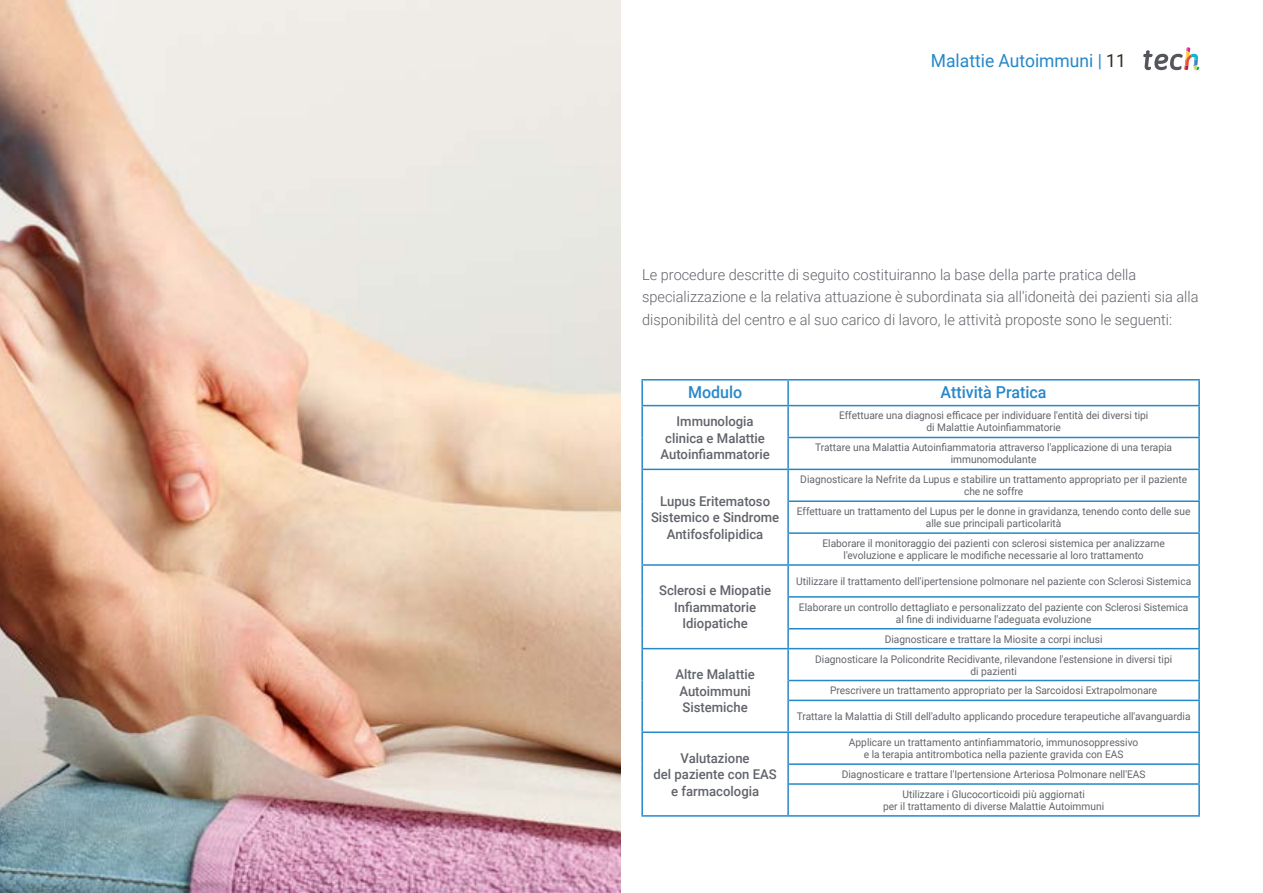
<style>
.page{position:relative;width:1263px;height:893px;background:#fff}
.page>*{position:absolute;margin:0;border:0;box-sizing:border-box;transform-origin:0 0}
.t1{font:18px "Roboto";color:#2488c9}
.t2{font:500 16.5px "Roboto";color:#2988c9}
.t3{font:300 15px/22.5px "Roboto";color:#61646a}
.t4{font:500 13.5px/16.5px "Roboto";color:#61646a;text-align:center}
.t5{font:10.5px/12px "Roboto";color:#61646a;text-align:center}
.s1{color:#2289cb}
.s2{color:#312e20}
</style>
<div class="page">
<svg style="left:1143px;top:47px;width:56px;height:24px"></svg>
<hr style="left:641px;top:815px;width:147px;height:2px;background:#2488c9">
<hr style="left:787px;top:438px;width:2px;height:31px;background:#2988c9">
<hr style="left:787px;top:470px;width:2px;height:31px;background:#2988c9">
<hr style="left:787px;top:501px;width:2px;height:32px;background:#2988c9">
<hr style="left:787px;top:533px;width:2px;height:31px;background:#2988c9">
<hr style="left:787px;top:566px;width:2px;height:31px;background:#2988c9">
<hr style="left:787px;top:597px;width:2px;height:32px;background:#2988c9">
<svg style="left:787px;top:629px;width:2px;height:19px"></svg>
<hr style="left:787px;top:649px;width:2px;height:31px;background:#2988c9">
<hr style="left:787px;top:680px;width:2px;height:20px;background:#2988c9">
<hr style="left:787px;top:700px;width:2px;height:31px;background:#2988c9">
<hr style="left:787px;top:733px;width:2px;height:31px;background:#2988c9">
<hr style="left:787px;top:764px;width:2px;height:20px;background:#2988c9">
<hr style="left:787px;top:784px;width:2px;height:31px;background:#2988c9">
<hr style="left:787px;top:406px;width:2px;height:31px;background:#2988c9">
<hr style="left:641px;top:379px;width:147px;height:2px;background:#2488c9">
<hr style="left:641px;top:381px;width:2px;height:24px;background:#2488c9">
<hr style="left:788px;top:379px;width:412px;height:2px;background:#2488c9">
<hr style="left:787px;top:381px;width:2px;height:24px;background:#2488c9">
<hr style="left:1198px;top:381px;width:2px;height:24px;background:#2488c9">
<hr style="left:641px;top:405px;width:147px;height:1px;background:#2488c9">
<hr style="left:641px;top:406px;width:2px;height:31px;background:#2488c9">
<hr style="left:641px;top:437px;width:2px;height:32px;background:#2488c9">
<hr style="left:788px;top:405px;width:412px;height:1px;background:#2488c9">
<hr style="left:1198px;top:406px;width:2px;height:31px;background:#2488c9">
<hr style="left:641px;top:469px;width:147px;height:1px;background:#2488c9">
<hr style="left:641px;top:470px;width:2px;height:31px;background:#2488c9">
<hr style="left:641px;top:501px;width:2px;height:32px;background:#2488c9">
<hr style="left:641px;top:533px;width:2px;height:31px;background:#2488c9">
<hr style="left:641px;top:564px;width:147px;height:2px;background:#2488c9">
<hr style="left:641px;top:566px;width:2px;height:31px;background:#2488c9">
<hr style="left:641px;top:597px;width:2px;height:32px;background:#2488c9">
<svg style="left:641px;top:629px;width:2px;height:19px"></svg>
<hr style="left:641px;top:648px;width:147px;height:1px;background:#2488c9">
<hr style="left:641px;top:649px;width:2px;height:31px;background:#2488c9">
<hr style="left:641px;top:680px;width:2px;height:20px;background:#2488c9">
<hr style="left:641px;top:700px;width:2px;height:31px;background:#2488c9">
<hr style="left:641px;top:731px;width:147px;height:2px;background:#2488c9">
<hr style="left:641px;top:733px;width:2px;height:31px;background:#2488c9">
<hr style="left:641px;top:764px;width:2px;height:20px;background:#2488c9">
<hr style="left:641px;top:784px;width:2px;height:31px;background:#2488c9">
<hr style="left:787px;top:437px;width:413px;height:1px;background:#2488c9">
<hr style="left:1198px;top:438px;width:2px;height:31px;background:#2488c9">
<hr style="left:788px;top:469px;width:412px;height:1px;background:#2488c9">
<hr style="left:1198px;top:470px;width:2px;height:30px;background:#2488c9">
<hr style="left:789px;top:500px;width:411px;height:2px;background:#2488c9">
<hr style="left:1198px;top:502px;width:2px;height:30px;background:#2488c9">
<hr style="left:789px;top:532px;width:411px;height:2px;background:#2488c9">
<hr style="left:1198px;top:534px;width:2px;height:30px;background:#2488c9">
<hr style="left:788px;top:564px;width:412px;height:2px;background:#2488c9">
<hr style="left:1198px;top:566px;width:2px;height:30px;background:#2488c9">
<hr style="left:789px;top:596px;width:411px;height:2px;background:#2488c9">
<hr style="left:1198px;top:598px;width:2px;height:30px;background:#2488c9">
<hr style="left:789px;top:628px;width:411px;height:1px;background:#2488c9">
<svg style="left:1198px;top:629px;width:2px;height:19px"></svg>
<hr style="left:788px;top:648px;width:412px;height:1px;background:#2488c9">
<hr style="left:1198px;top:649px;width:2px;height:31px;background:#2488c9">
<hr style="left:789px;top:680px;width:411px;height:1px;background:#2488c9">
<svg style="left:1198px;top:681px;width:2px;height:19px"></svg>
<hr style="left:789px;top:700px;width:411px;height:1px;background:#2488c9">
<hr style="left:1198px;top:701px;width:2px;height:30px;background:#2488c9">
<hr style="left:788px;top:731px;width:412px;height:2px;background:#2488c9">
<hr style="left:1198px;top:733px;width:2px;height:30px;background:#2488c9">
<hr style="left:789px;top:763px;width:411px;height:2px;background:#2488c9">
<svg style="left:1198px;top:765px;width:2px;height:18px"></svg>
<hr style="left:789px;top:783px;width:411px;height:2px;background:#2488c9">
<hr style="left:1198px;top:785px;width:2px;height:30px;background:#2488c9">
<hr style="left:788px;top:815px;width:412px;height:2px;background:#2488c9">
<img style="left:0;top:0;width:621px;height:893px">
<h1 class="t1" style="left:931px;top:48px;width:196px">Malattie Autoimmuni <span class="s1">|</span> <span class="s2">11</span></h1>
<p class="t3" style="left:642px;top:262px;width:558px">Le procedure descritte di seguito costituiranno la base della parte pratica della specializzazione e la relativa attuazione è subordinata sia all'idoneità dei pazienti sia alla disponibilità del centro e al suo carico di lavoro, le attività proposte sono le seguenti:</p>
<h2 class="t2" style="left:688px;top:381px;width:56px">Modulo</h2>
<h2 class="t2" style="left:941px;top:381px;width:107px">Attività Pratica</h2>
<p class="t4" style="left:660px;top:412px;width:111px">Immunologia clinica e Malattie<br>Autoinfiammatorie</p>
<p class="t5" style="left:839px;top:409px;width:311px">Effettuare una diagnosi efficace per individuare l'entità dei diversi tipi di Malattie Autoinfiammatorie</p>
<p class="t5" style="left:815px;top:441px;width:358px">Trattare una Malattia Autoinfiammatoria attraverso l'applicazione di una terapia immunomodulante</p>
<p class="t4" style="left:651px;top:492px;width:130px">Lupus Eritematoso<br>Sistemico e Sindrome<br>Antifosfolipidica</p>
<p class="t4" style="left:659px;top:582px;width:114px">Sclerosi e Miopatie<br>Infiammatorie<br>Idiopatiche</p>
<p class="t4" style="left:675px;top:665px;width:81px;text-align:left">Altre Malattie<br>Autoimmuni<br>Sistemiche</p>
<p class="t4" style="left:653px;top:749px;width:125px">Valutazione<br>del paziente con EAS e farmacologia</p>
<p class="t5" style="left:800px;top:473px;width:388px">Diagnosticare la Nefrite da Lupus e stabilire un trattamento appropriato per il paziente che ne soffre</p>
<p class="t5" style="left:797px;top:505px;width:395px">Effettuare un trattamento del Lupus per le donne in gravidanza, tenendo conto delle sue alle sue principali particolarità</p>
<p class="t5" style="left:822px;top:537px;width:344px">Elaborare il monitoraggio dei pazienti con sclerosi sistemica per analizzarne l'evoluzione e applicare le modifiche necessarie al loro trattamento</p>
<p class="t5" style="left:796px;top:575px;width:397px">Utilizzare il trattamento dell'ipertensione polmonare nel paziente con Sclerosi Sistemica</p>
<p class="t5" style="left:799px;top:601px;width:391px">Elaborare un controllo dettagliato e personalizzato del paziente con Sclerosi Sistemica al fine di individuarne l'adeguata evoluzione</p>
<p class="t5" style="left:885px;top:632px;width:219px">Diagnosticare e trattare la Miosite a corpi inclusi</p>
<p class="t5" style="left:815px;top:652px;width:359px">Diagnosticare la Policondrite Recidivante, rilevandone l'estensione in diversi tipi di pazienti</p>
<p class="t5" style="left:830px;top:684px;width:329px">Prescrivere un trattamento appropriato per la Sarcoidosi Extrapolmonare</p>
<p class="t5" style="left:797px;top:710px;width:395px">Trattare la Malattia di Still dell'adulto applicando procedure terapeutiche all'avanguardia</p>
<p class="t5" style="left:849px;top:736px;width:291px">Applicare un trattamento antinfiammatorio, immunosoppressivo e la terapia antitrombotica nella paziente gravida con EAS</p>
<p class="t5" style="left:842px;top:764px;width:305px;line-height:20px">Diagnosticare e trattare l'Ipertensione Arteriosa Polmonare nell'EAS<br>Utilizzare i Glucocorticoidi più aggiornati</p>
<p class="t5" style="left:883px;top:800px;width:222px">per il trattamento di diverse Malattie Autoimmuni</p>
</div>
